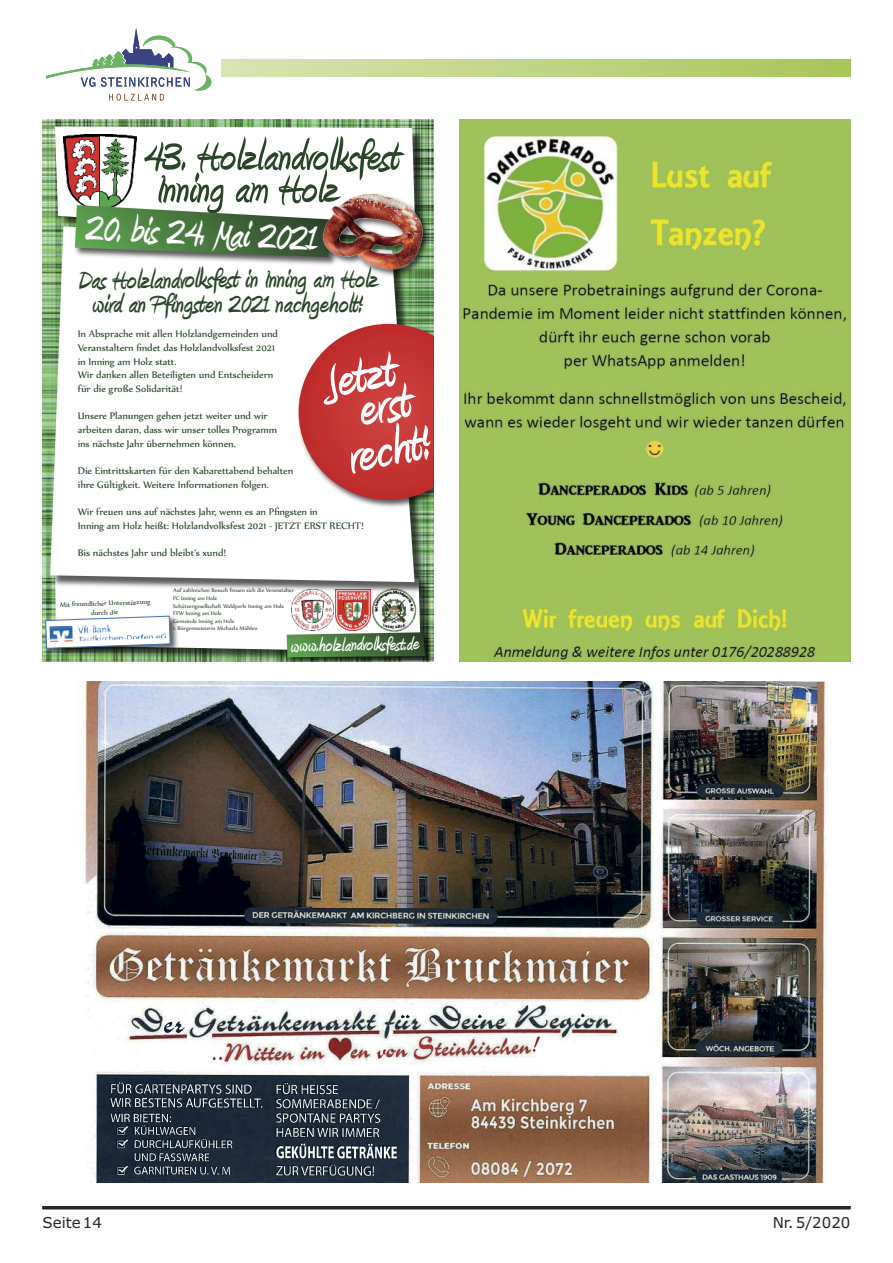
<style>
.page{position:relative;width:893px;height:1263px;background:#fff}
.page>*{position:absolute;margin:0;border:0;box-sizing:border-box;transform-origin:0 0}
.t1{font:700 63.6px/44.5px "Amienne";color:#fff}
.t2{font:700 51.9px "Amienne";color:#294429}
.t3{font:700 46.35px "Amienne";color:#fff}
.t4{font:700 32.4px "Amienne";color:#294429}
.t5{font:700 22.8px "Amienne";color:#fff}
.t6{font:15px "Verdana";color:#272526}
.t7{font:11.4px/13.6px "Nyala";color:#294529}
.t8{font:7.8px/9.3px "Nyala";color:#294529;text-align:center}
.t9{font:6.45px/7.6px "Nyala";color:#294529}
</style>
<div class="page">
<div style="left:221px;top:60px;width:629px;height:17px;background:linear-gradient(to right,#d9e5b4,#a8c558)"></div>
<hr style="left:43px;top:1206px;width:807px;height:3px;background:#272526">
<svg style="left:46px;top:28px;width:165px;height:73px"></svg>
<img style="left:459px;top:119px;width:391px;height:543px">
<img style="left:43px;top:119px;width:391px;height:543px">
<img style="left:55px;top:550px;width:379px;height:112px">
<img style="left:284px;top:629px;width:150px;height:33px">
<img style="left:43px;top:612px;width:138px;height:47px">
<img style="left:45px;top:550px;width:380px;height:107px">
<img style="left:50px;top:622px;width:116px;height:20px">
<img style="left:50px;top:281px;width:378px;height:314px">
<svg style="left:50px;top:226px;width:365px;height:356px"></svg>
<img style="left:54px;top:126px;width:375px;height:126px">
<img style="left:72px;top:257px;width:245px;height:11px">
<svg style="left:55px;top:126px;width:360px;height:131px"></svg>
<img style="left:320px;top:191px;width:113px;height:90px">
<img style="left:317px;top:189px;width:110px;height:85px">
<img style="left:295px;top:320px;width:139px;height:190px">
<svg style="left:299px;top:324px;width:135px;height:176px;background:#ca5352"></svg>
<img style="left:83px;top:682px;width:744px;height:500px">
<img style="left:132px;top:1007px;width:452px;height:26px">
<img style="left:376px;top:1037px;width:164px;height:24px">
<img style="left:213px;top:1037px;width:158px;height:26px">
<img style="left:110px;top:1082px;width:286px;height:94px">
<h2 class="t2" style="left:143px;top:133px;width:257px">43. Holzlandvolksfest</h2>
<h2 class="t2" style="left:156px;top:165px;width:183px">Inning am Holz</h2>
<h3 class="t3" style="left:87px;top:206px;width:232px;rotate:3deg">20. bis 24. Mai 2021</h3>
<h3 class="t4" style="left:78px;top:265px;width:301px">Das Holzlandvolksfest in Inning am Holz</h3>
<h3 class="t4" style="left:92px;top:289px;width:272px">wird an Pfingsten 2021 nachgeholt!</h3>
<p class="t7" style="left:78px;top:327px;width:202px">In Absprache mit allen Holzlandgemeinden und Veranstaltern findet das Holzlandvolksfest 2021 in Inning am Holz statt.<br>Wir danken allen Beteiligten und Entscheidern für die große Solidarität!</p>
<p class="t7" style="left:78px;top:409px;width:201px">Unsere Planungen gehen jetzt weiter und wir arbeiten daran, dass wir unser tolles Programm ins nächste Jahr übernehmen können.</p>
<p class="t7" style="left:78px;top:464px;width:217px">Die Eintrittskarten für den Kabarettabend behalten ihre Gültigkeit. Weitere Informationen folgen.</p>
<p class="t7" style="left:78px;top:505px;width:287px">Wir freuen uns auf nächstes Jahr, wenn es an Pfingsten in<br>Inning am Holz heißt: Holzlandvolksfest 2021 - JETZT ERST RECHT!</p>
<p class="t7" style="left:78px;top:546px;width:150px">Bis nächstes Jahr und bleibt‘s xund!</p>
<h1 class="t1" style="left:320px;top:362px;width:73px;rotate:-11deg">Jetzt</h1>
<h1 class="t1" style="left:335px;top:393px;width:83px;rotate:-11deg">erst recht!</h1>
<p class="t8" style="left:60px;top:600px;width:92px;rotate:-2deg">Mit freundlicher Unterstützung durch die</p>
<p class="t9" style="left:173px;top:586px;width:122px">Auf zahlreichen Besuch freuen sich die Veranstalter<br>FC Inning am Holz<br>Schützengesellschaft Waldperle Inning am Holz<br>FFW Inning am Holz<br>Gemeinde Inning am Holz</p>
<p class="t9" style="left:173px;top:625px;width:86px">1. Bürgermeisterin Michaela Mühlen</p>
<h3 class="t5" style="left:290px;top:636px;width:130px;rotate:-1deg">www.holzlandvolksfest.de</h3>
<h3 class="t6" style="left:43px;top:1214px;width:61px">Seite14</h3>
<h3 class="t6" style="left:773px;top:1214px;width:79px">Nr.5/2020</h3>
</div>
